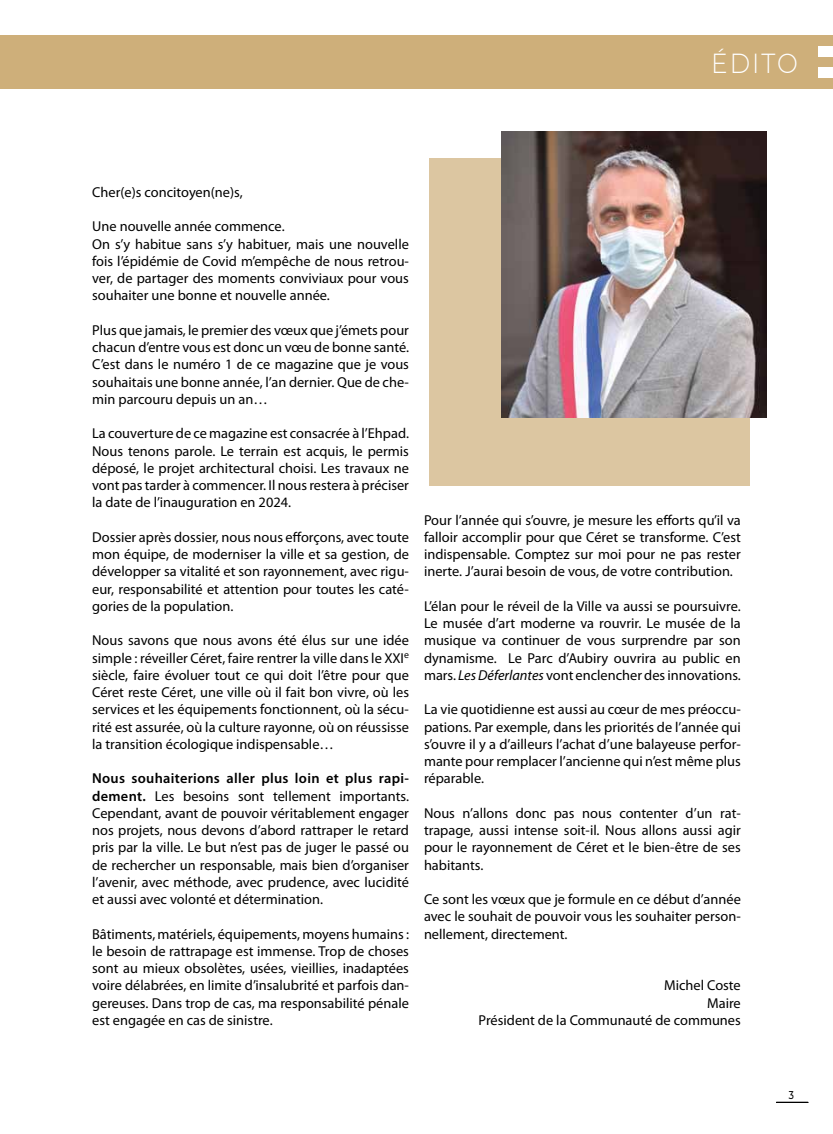
<style>
.page{position:relative;width:833px;height:1134px;background:#fff}
.page>*{position:absolute;margin:0;border:0;box-sizing:border-box;transform-origin:0 0}
.t1{font:300 27.5px "Montserrat";color:#fff;scale:.9 1}
.t2{font:14.38px/17.2px "Myriad Pro";color:#000;text-align:justify}
.t3{font:500 11.25px "Montserrat";color:#000;scale:.8 1}
.s1{font-weight:600}
.s2{font-style:italic}
</style>
<div class="page">
<div style="left:0;top:35px;width:833px;height:54px;background:#ceaf7a"></div>
<div style="left:429px;top:158px;width:320px;height:327px;background:#dcc6a1"></div>
<div style="left:819px;top:46px;width:14px;height:11px;background:#fff"></div>
<div style="left:819px;top:67px;width:14px;height:11px;background:#fff"></div>
<img style="left:501px;top:131px;width:265px;height:287px">
<hr style="left:776px;top:1102px;width:32px;height:1px;background:#000">
<h1 class="t1" style="left:711px;top:44px;width:98px">éDITo</h1>
<p class="t2" style="left:92px;top:183px;width:152px">Cher(e)s concitoyen(ne)s,</p>
<p class="t2" style="left:92px;top:218px;width:318px;text-align:left">Une nouvelle année commence.<br>On s’y habitue sans s’y habituer, mais une nouvelle fois l’épidémie de Covid m’empêche de nous retrou&shy;ver, de partager des moments conviviaux pour vous souhaiter une bonne et nouvelle année.</p>
<p class="t2" style="left:92px;top:321px;width:318px">Plus que jamais, le premier des vœux que j’émets pour chacun d’entre vous est donc un vœu de bonne santé.<br>C’est dans le numéro 1 de ce magazine que je vous souhaitais une bonne année, l’an dernier. Que de che&shy;min parcouru depuis un an…</p>
<p class="t2" style="left:92px;top:425px;width:318px">La couverture de ce magazine est consacrée à l’Ehpad.<br>Nous tenons parole. Le terrain est acquis, le permis déposé, le projet architectural choisi. Les travaux ne vont pas tarder à commencer. Il nous restera à préciser la date de l’inauguration en 2024.</p>
<p class="t2" style="left:92px;top:528px;width:318px">Dossier après dossier, nous nous efforçons, avec toute mon équipe, de moderniser la ville et sa gestion, de développer sa vitalité et son rayonnement, avec rigu&shy;eur, responsabilité et attention pour toutes les caté&shy;gories de la population.</p>
<p class="t2" style="left:92px;top:632px;width:318px">Nous savons que nous avons été élus sur une idée simple : réveiller Céret, faire rentrer la ville dans le XXI<sup>e </sup>siècle, faire évoluer tout ce qui doit l’être pour que Céret reste Céret, une ville où il fait bon vivre, où les services et les équipements fonctionnent, où la sécu&shy;rité est assurée, où la culture rayonne, où on réussisse la transition écologique indispensable…</p>
<p class="t2" style="left:92px;top:770px;width:318px"><span class="s1">Nous souhaiterions aller plus loin et plus rapi&shy;dement.</span> Les besoins sont tellement importants.<br>Cependant, avant de pouvoir véritablement engager nos projets, nous devons d’abord rattraper le retard pris par la ville. Le but n’est pas de juger le passé ou de rechercher un responsable, mais bien d’organiser l’avenir, avec méthode, avec prudence, avec lucidité et aussi avec volonté et détermination.</p>
<p class="t2" style="left:92px;top:925px;width:318px">Bâtiments, matériels, équipements, moyens humains : le besoin de rattrapage est immense. Trop de choses sont au mieux obsolètes, usées, vieillies, inadaptées voire délabrées, en limite d’insalubrité et parfois dan&shy;gereuses. Dans trop de cas, ma responsabilité pénale est engagée en cas de sinistre.</p>
<p class="t2" style="left:424px;top:511px;width:318px">Pour l’année qui s’ouvre, je mesure les efforts qu’il va falloir accomplir pour que Céret se transforme. C’est indispensable. Comptez sur moi pour ne pas rester inerte. J’aurai besoin de vous, de votre contribution.</p>
<p class="t2" style="left:424px;top:597px;width:318px">L’élan pour le réveil de la Ville va aussi se poursuivre.<br>Le musée d’art moderne va rouvrir. Le musée de la musique va continuer de vous surprendre par son dynamisme. Le Parc d’Aubiry ouvrira au public en mars. <span class="s2">Les Déferlantes</span> vont enclencher des innovations.</p>
<p class="t2" style="left:424px;top:701px;width:318px">La vie quotidienne est aussi au cœur de mes préoccu&shy;pations. Par exemple, dans les priorités de l’année qui s’ouvre il y a d’ailleurs l’achat d’une balayeuse perfor&shy;mante pour remplacer l’ancienne qui n’est même plus réparable.</p>
<p class="t2" style="left:424px;top:804px;width:318px">Nous n’allons donc pas nous contenter d’un rat&shy;trapage, aussi intense soit-il. Nous allons aussi agir pour le rayonnement de Céret et le bien-être de ses habitants.</p>
<p class="t2" style="left:424px;top:890px;width:318px">Ce sont les vœux que je formule en ce début d’année avec le souhait de pouvoir vous les souhaiter person&shy;nellement, directement.</p>
<p class="t2" style="left:478px;top:977px;width:264px;text-align:right">Michel Coste<br>Maire<br>Président de la Communauté de communes</p>
<p class="t3" style="left:789px;top:1087px;width:8px">3</p>
</div>
